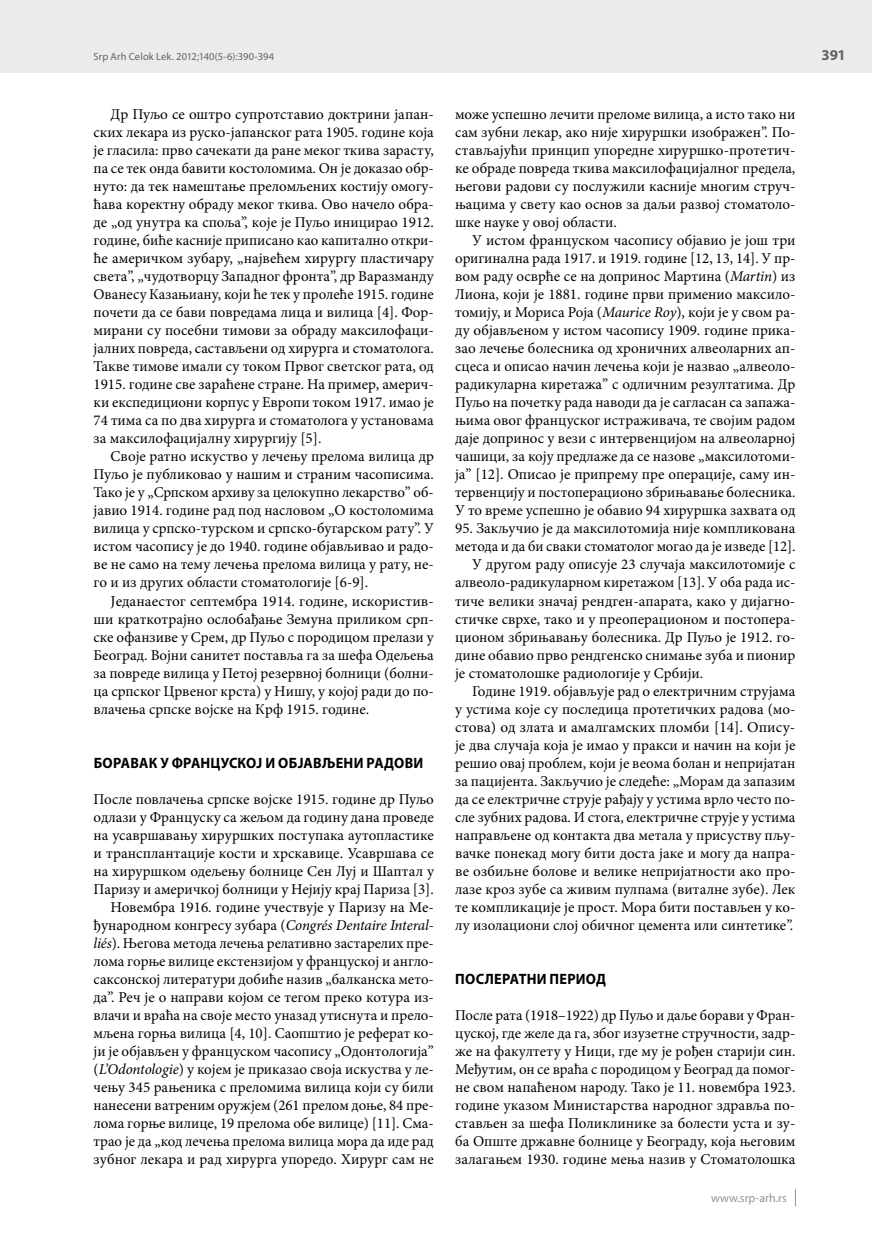
<style>
.page{position:relative;width:872px;height:1234px;background:#fff}
.page>*{position:absolute;margin:0;border:0;box-sizing:border-box;transform-origin:0 0}
.t1{font:15px/18px "Minion Pro";color:#000;text-align:justify}
.t2{font:700 15px "Myriad Pro";letter-spacing:.015em;color:#000;scale:.95 1}
.t3{font:700 15px "Myriad Pro";color:#636363}
.t4{font:12px "Myriad Pro";letter-spacing:.005em;color:#939393}
.t5{font:10.5px "Myriad Pro";letter-spacing:.01em;color:#636363}
.s1{font-style:italic}
</style>
<div class="page">
<div style="left:0;top:0;width:872px;height:72px;background:#ebebeb"></div>
<svg style="left:795px;top:1189px;width:1px;height:16px"></svg>
<p class="t5" style="left:94px;top:50px;width:182px">Srp Arh Celok Lek. 2012;140(5-6):390-394</p>
<p class="t1" style="left:94px;top:105px;width:342px;text-indent:17px">Др Пуљо се оштро супротставио доктрини јапан&shy;ских лекара из руско-јапанског рата 1905. године која је гласила: прво сачекати да ране меког ткива зарасту, па се тек онда бавити костоломима. Он је доказао обр&shy;нуто: да тек намештање преломљених костију омогу&shy;ћава коректну обраду меког ткива. Ово начело обра&shy;де „од унутра ка споља”, које је Пуљо иницирао 1912. године, биће касније приписано као капитално откри&shy;ће америчком зубару, „највећем хирургу пластичару света”, „чудотворцу Западног фронта”, др Варазманду Ованесу Казањиану, који ће тек у пролеће 1915. године почети да се бави повредама лица и вилица [4]. Фор&shy;мирани су посебни тимови за обраду максилофаци&shy;јалних повреда, састављени од хирурга и стоматолога.<br>Такве тимове имали су током Првог светског рата, од 1915. године све зараћене стране. На пример, америч&shy;ки експедициони корпус у Европи током 1917. имао је 74 тима са по два хирурга и стоматолога у установама за максилофацијалну хирургију [5].</p>
<p class="t1" style="left:94px;top:447px;width:342px;text-indent:17px">Своје ратно искуство у лечењу прелома вилица др Пуљо је публиковао у нашим и страним часописима.<br>Тако је у „Српском архиву за целокупно лекарство” об&shy;јавио 1914. године рад под насловом „О костоломима вилица у српско-турском и српско-бугарском рату”. У истом часопису је до 1940. године објављивао и радо&shy;ве не само на тему лечења прелома вилица у рату, не&shy;го и из других области стоматологије [6-9].</p>
<p class="t1" style="left:94px;top:591px;width:342px;text-indent:17px">Једанаестог септембра 1914. године, искористив&shy;ши краткотрајно ослобађање Земуна приликом срп&shy;ске офанзиве у Срем, др Пуљо с породицом прелази у Београд. Војни санитет поставља га за шефа Одељења за повреде вилица у Петој резервној болници (болни&shy;ца српског Црвеног крста) у Нишу, у којој ради до по&shy;влачења српске војске на Крф 1915. године.</p>
<p class="t2" style="left:94px;top:752px;width:348px">БОРАВАК У ФРАНЦУСКОЈ И ОБЈАВЉЕНИ РАДОВИ</p>
<p class="t1" style="left:94px;top:789px;width:342px;text-align:right">После повлачења српске војске 1915. године др Пуљо одлази у Француску са жељом да годину дана проведе на усавршавању хируршких поступака аутопластике и трансплантације кости и хрскавице. Усавршава се на хируршком одељењу болнице Сен Луј и Шаптал у Паризу и америчкој болници у Нејију крај Париза [3].<br>Новембра 1916. године учествује у Паризу на Ме&shy;ђународном конгресу зубара (<span class="s1">Congrés Dentaire Interal&shy;liés</span>). Његова метода лечења релативно застарелих пре&shy;лома горње вилице екстензијом у француској и англо&shy;саксонској литератури добиће назив „балканска мето&shy;да”. Реч је о направи којом се тегом преко котура из&shy;влачи и враћа на своје место уназад утиснута и прело&shy;мљена горња вилица [4, 10]. Саопштио је реферат ко&shy;ји је објављен у француском часопису „Одонтологија” (<span class="s1">L’Odontologie</span>) у којем је приказао своја искуства у ле&shy;чењу 345 рањеника с преломима вилица који су били нанесени ватреним оружјем (261 прелом доње, 84 пре&shy;лома горње вилице, 19 прелома обе вилице) [11]. Сма&shy;трао је да „код лечења прелома вилица мора да иде рад зубног лекара и рад хирурга упоредо. Хирург сам не</p>
<p class="t1" style="left:455px;top:105px;width:342px">може успешно лечити преломе вилица, а исто тако ни сам зубни лекар, ако није хируршки изображен”. По&shy;стављајући принцип упоредне хируршко-протетич&shy;ке обраде повреда ткива максилофацијалног предела, његови радови су послужили касније многим струч&shy;њацима у свету као основ за даљи развој стоматоло&shy;шке науке у овој области.</p>
<p class="t1" style="left:455px;top:231px;width:342px;text-indent:17px">У истом француском часопису објавио је још три оригинална рада 1917. и 1919. године [12, 13, 14]. У пр&shy;вом раду осврће се на допринос Мартина (<span class="s1">Martin</span>) из Лиона, који је 1881. године први применио максило&shy;томију, и Мориса Роја (<span class="s1">Maurice Roy</span>), који је у свом ра&shy;ду објављеном у истом часопису 1909. године прика&shy;зао лечење болесника од хроничних алвеоларних ап&shy;сцеса и описао начин лечења који је назвао „алвеоло&shy;радикуларна киретажа” с одличним резултатима. Др Пуљо на почетку рада наводи да је сагласан са запажа&shy;њима овог француског истраживача, те својим радом даје допринос у вези с интервенцијом на алвеоларној чашици, за коју предлаже да се назове „максилотоми&shy;ја” [12]. Описао је припрему пре операције, саму ин&shy;тервенцију и постоперационо збрињавање болесника.<br>У то време успешно је обавио 94 хируршка захвата од</p>
<p class="t1" style="left:455px;top:519px;width:342px">95. Закључио је да максилотомија није компликована</p>
<p class="t1" style="left:455px;top:537px;width:342px">метода и да би сваки стоматолог могао да је изведе [12].</p>
<p class="t1" style="left:472px;top:555px;width:325px">У другом раду описује 23 случаја максилотомије с</p>
<p class="t1" style="left:455px;top:573px;width:340px">алвеоло-радикуларном киретажом [13]. У оба рада ис-</p>
<p class="t1" style="left:455px;top:591px;width:340px">тиче велики значај рендген-апарата, како у дијагно-</p>
<p class="t1" style="left:455px;top:609px;width:340px">стичке сврхе, тако и у преоперационом и постопера-</p>
<p class="t1" style="left:455px;top:627px;width:340px">ционом збрињавању болесника. Др Пуљо је 1912. го-</p>
<p class="t1" style="left:455px;top:645px;width:342px">дине обавио прво рендгенско снимање зуба и пионир</p>
<p class="t1" style="left:455px;top:663px;width:250px">је стоматолошке радиологије у Србији.</p>
<p class="t1" style="left:472px;top:681px;width:325px">Године 1919. објављује рад о електричним струјама</p>
<p class="t1" style="left:455px;top:699px;width:340px">у устима које су последица протетичких радова (мо-</p>
<p class="t1" style="left:455px;top:717px;width:340px">стова) од злата и амалгамских пломби [14]. Опису-</p>
<p class="t1" style="left:455px;top:735px;width:342px">је два случаја која је имао у пракси и начин на који је</p>
<p class="t1" style="left:455px;top:753px;width:342px">решио овај проблем, који је веома болан и непријатан</p>
<p class="t1" style="left:455px;top:771px;width:342px">за пацијента. Закључио је следеће: „Морам да запазим</p>
<p class="t1" style="left:455px;top:789px;width:340px">да се електричне струје рађају у устима врло често по-</p>
<p class="t1" style="left:455px;top:807px;width:342px">сле зубних радова. И стога, електричне струје у устима</p>
<p class="t1" style="left:455px;top:825px;width:340px">направљене од контакта два метала у присуству пљу-</p>
<p class="t1" style="left:455px;top:843px;width:340px">вачке понекад могу бити доста јаке и могу да напра-</p>
<p class="t1" style="left:455px;top:861px;width:340px">ве озбиљне болове и велике непријатности ако про-</p>
<p class="t1" style="left:455px;top:879px;width:342px">лазе кроз зубе са живим пулпама (виталне зубе). Лек</p>
<p class="t1" style="left:455px;top:897px;width:340px">те компликације је прост. Мора бити постављен у ко-</p>
<p class="t1" style="left:455px;top:915px;width:340px">лу изолациони слој обичног цемента или синтетике”.</p>
<p class="t2" style="left:455px;top:968px;width:160px">ПОСЛЕРАТНИ ПЕРИОД</p>
<p class="t1" style="left:455px;top:1005px;width:342px">После рата (1918–1922) др Пуљо и даље борави у Фран&shy;цуској, где желе да га, због изузетне стручности, задр&shy;же на факултету у Ници, где му је рођен старији син.<br>Међутим, он се враћа с породицом у Београд да помог&shy;не свом напаћеном народу. Тако је 11. новембра 1923. године указом Министарства народног здравља по&shy;стављен за шефа Поликлинике за болести уста и зу&shy;ба Опште државне болнице у Београду, која његовим залагањем 1930. године мења назив у Стоматолошка</p>
<p class="t4" style="left:711px;top:1190px;width:77px">www.srp-arh.rs</p>
<p class="t3" style="left:821px;top:45px;width:26px">391</p>
</div>
